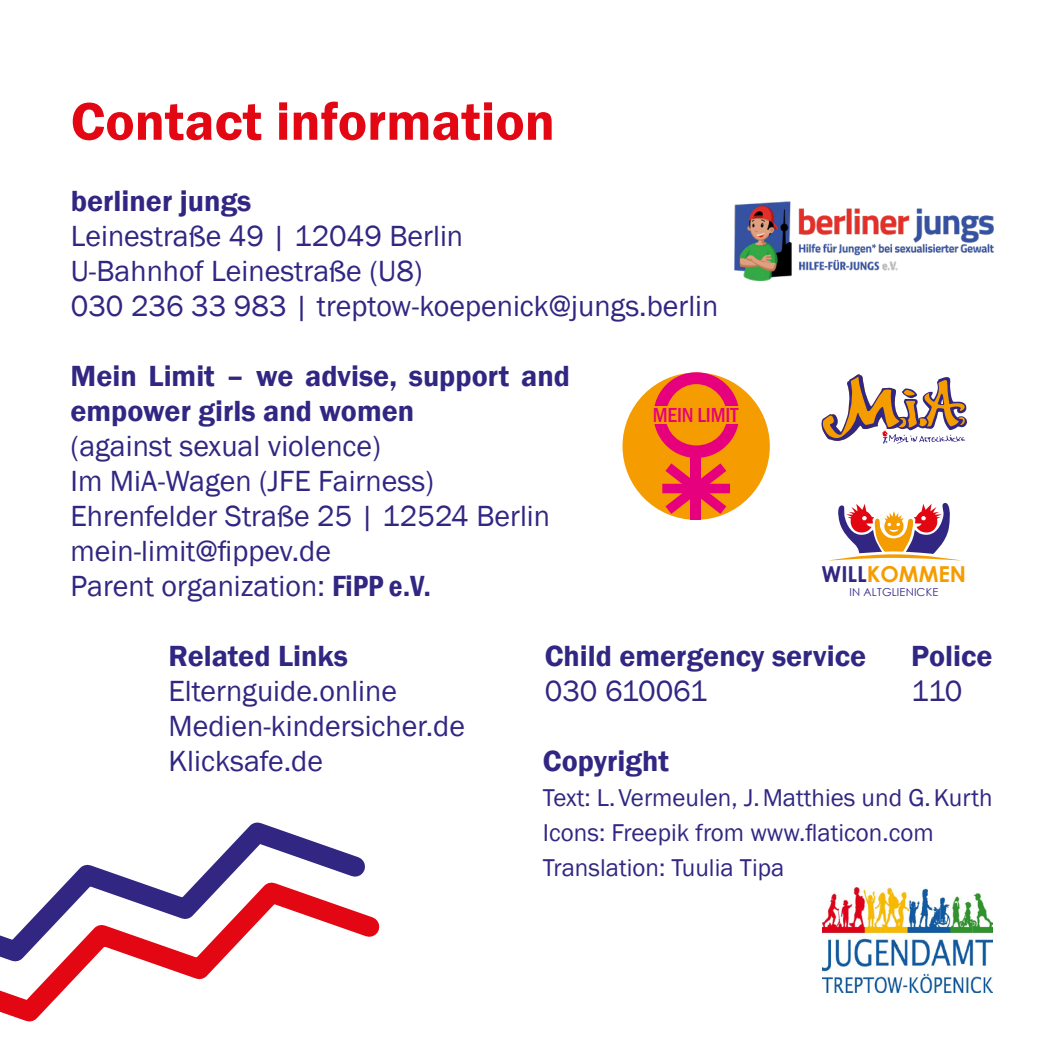
<style>
.page{position:relative;width:1063px;height:1063px;background:#fff}
.page>*{position:absolute;margin:0;border:0;box-sizing:border-box;transform-origin:0 0}
.t1{font:600 55px "Franklin Gothic";color:#e30613}
.t2{font:30px/35px "Franklin Gothic";color:#312783}
.t3{font:600 30px/35px "Franklin Gothic";color:#312783}
.t4{font:25px/35px "Franklin Gothic";color:#312783}
.t5{font:700 22px "Century Gothic";color:#f59c00}
.t6{font:500 condensed 21px "Franklin Gothic";letter-spacing:-.005em;color:#e6007d}
.t7{font:11px "Century Gothic";letter-spacing:.015em;color:#312783}
.s1{font-weight:600;font-stretch:condensed}
.s2{color:#312783}
</style>
<div class="page">
<svg style="left:79px;top:822px;width:286px;height:47px"></svg>
<svg style="left:0;top:869px;width:380px;height:153px"></svg>
<img style="left:822px;top:887px;width:170px;height:105px">
<div style="left:623px;top:373px;width:147px;height:147px;background:#f59c00;border-radius:50%"></div>
<div style="left:654px;top:373px;width:85px;height:85px;background:#e6007d;border-radius:50%"></div>
<div style="left:666px;top:384px;width:61px;height:61px;background:#f59c00;border-radius:50%"></div>
<svg style="left:665px;top:463px;width:61px;height:51px"></svg>
<div style="left:650px;top:407px;width:94px;height:17px;background:#f59c00"></div>
<div style="left:691px;top:452px;width:10px;height:68px;background:#e6007d"></div>
<div style="left:662px;top:484px;width:68px;height:9px;background:#e6007d"></div>
<svg style="left:821px;top:374px;width:146px;height:70px"></svg>
<svg style="left:828px;top:502px;width:133px;height:59px"></svg>
<img style="left:734px;top:201px;width:260px;height:80px">
<h1 class="t1" style="left:71px;top:88px;width:486px">Contact information</h1>
<p class="t3" style="left:71px;top:184px;width:182px">berliner jungs</p>
<p class="t2" style="left:71px;top:219px;width:649px">Leinestraße 49 | 12049 Berlin<br>U-Bahnhof Leinestraße (U8)<br>030 236 33 983 | treptow-koepenick@jungs.berlin</p>
<p class="t3" style="left:71px;top:359px;width:501px">Mein Limit – we advise, support and empower girls and women</p>
<p class="t2" style="left:71px;top:429px;width:481px">(against sexual violence)<br>Im MiA-Wagen (JFE Fairness)<br>Ehrenfelder Straße 25 | 12524 Berlin mein-limit@fippev.de<br>Parent organization: <span class="s1">FiPP e.V.</span></p>
<p class="t6" style="left:653px;top:401px;width:87px">MEIN LIMIT</p>
<p class="t5" style="left:822px;top:557px;width:146px"><span class="s2">WILL</span>KOMMEN</p>
<p class="t7" style="left:849px;top:584px;width:90px">IN ALTGLIENICKE</p>
<p class="t3" style="left:168px;top:639px;width:181px">Related Links</p>
<p class="t2" style="left:168px;top:674px;width:298px">Elternguide.online<br>Medien-kindersicher.de<br>Klicksafe.de</p>
<p class="t3" style="left:545px;top:639px;width:323px">Child emergency service</p>
<p class="t2" style="left:545px;top:674px;width:164px">030 610061</p>
<p class="t3" style="left:911px;top:639px;width:83px">Police</p>
<p class="t2" style="left:911px;top:674px;width:53px">110</p>
<p class="t3" style="left:543px;top:744px;width:128px">Copyright</p>
<p class="t4" style="left:543px;top:781px;width:451px">Text: L.Vermeulen, J.Matthies und G.Kurth<br>Icons: Freepik from www.flaticon.com<br>Translation: Tuulia Tipa</p>
</div>
